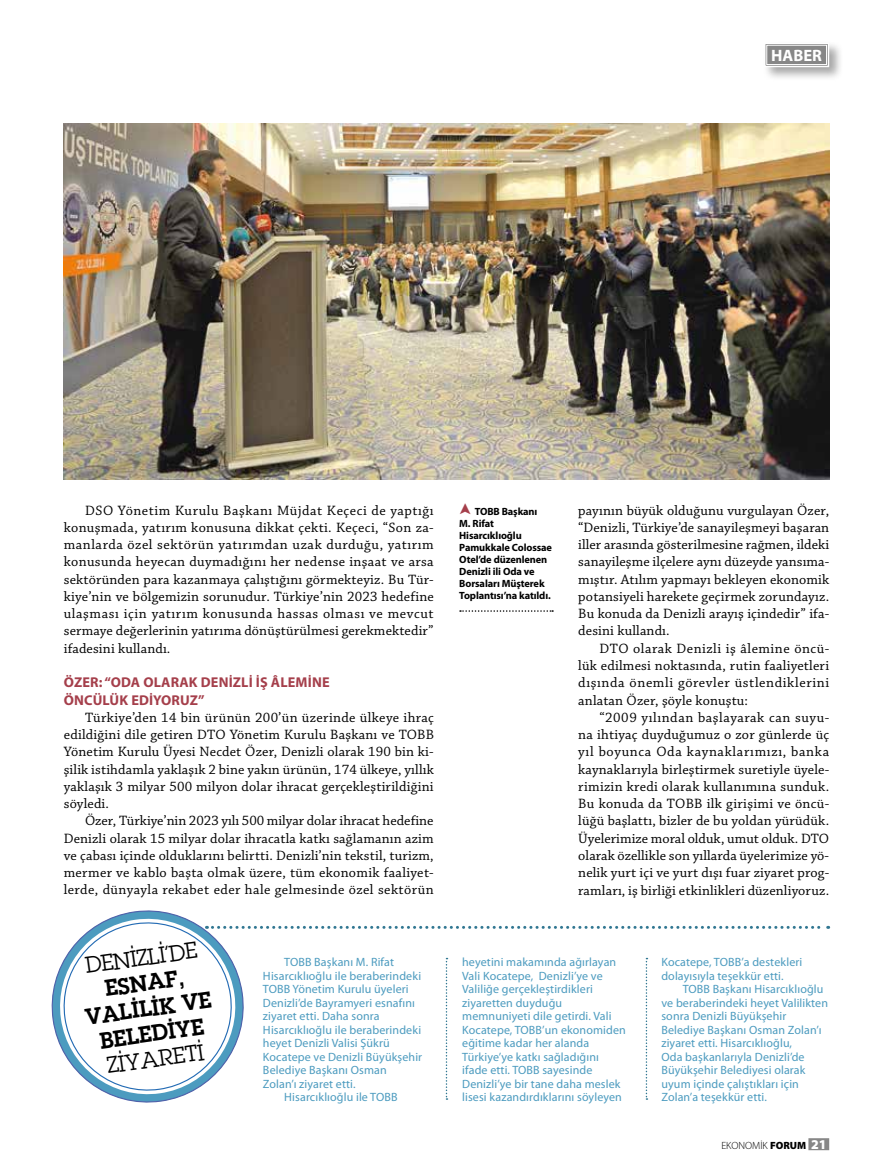
<style>
.page{position:relative;width:893px;height:1170px;background:#fff}
.page>*{position:absolute;margin:0;border:0;box-sizing:border-box;transform-origin:0 0}
.t1{font:22.5px/25.5px "Lubalin Graph Turk B";color:#000;text-align:center}
.t2{font:22.5px "Lubalin Graph Turk";color:#000}
.t3{font:700 16.5px "Myriad Pro";color:#fff}
.t4{font:14.25px/17.2px "Chaparral Pro";letter-spacing:.01em;color:#000;text-align:justify}
.t5{font:700 14.25px/17.2px "Myriad Pro";letter-spacing:.01em;color:#a53f4b}
.t6{font:12px/13.5px "Myriad Pro";letter-spacing:.01em;color:#4c9bbf}
.t7{font:700 10.5px/12px "Myriad Pro";letter-spacing:-.01em;color:#000}
.t8{font:300 10.5px "Myriad Pro";color:#000}
.s1{font-weight:900}
.s2{font-weight:900;font-size:13.5px;color:#fff}
.s3{font-weight:900;font-size:9px;color:#878787}
</style>
<div class="page">
<div style="left:808px;top:1138px;width:21px;height:12px;background:#878787"></div>
<div style="left:762px;top:41px;width:82px;height:41px;background:#000;opacity:.35"></div>
<svg style="left:763px;top:42px;width:67px;height:26px"></svg>
<div style="left:766px;top:45px;width:61px;height:20px;border:1px solid #fff"></div>
<svg style="left:460px;top:610px;width:93px;height:1px"></svg>
<img style="left:64px;top:123px;width:765px;height:356px">
<svg style="left:51px;top:910px;width:778px;height:193px"></svg>
<p class="t3" style="left:771px;top:46px;width:52px">HABER</p>
<p class="t4" style="left:64px;top:502px;width:372px;text-indent:21px">DSO Yönetim Kurulu Başkanı Müjdat Keçeci de yaptığı konuşmada, yatırım konusuna dikkat çekti. Keçeci, “Son za&shy;manlarda özel sektörün yatırımdan uzak durduğu, yatırım konusunda heyecan duymadığını her nedense inşaat ve arsa sektöründen para kazanmaya çalıştığını görmekteyiz. Bu Tür&shy;kiye’nin ve bölgemizin sorunudur. Türkiye’nin 2023 hedefine ulaşması için yatırım konusunda hassas olması ve mevcut sermaye değerlerinin yatırıma dönüştürülmesi gerekmektedir” ifadesini kullandı.</p>
<p class="t5" style="left:64px;top:674px;width:267px">ÖZER: “ODA OLARAK DENİZLİ İŞ ÂLEMİNE<br>ÖNCÜLÜK EDİYORUZ”</p>
<p class="t4" style="left:64px;top:709px;width:372px;text-indent:21px">Türkiye’den 14 bin ürünün 200’ün üzerinde ülkeye ihraç edildiğini dile getiren DTO Yönetim Kurulu Başkanı ve TOBB Yönetim Kurulu Üyesi Necdet Özer, Denizli olarak 190 bin ki&shy;şilik istihdamla yaklaşık 2 bine yakın ürünün, 174 ülkeye, yıllık yaklaşık 3 milyar 500 milyon dolar ihracat gerçekleştirildiğini söyledi.</p>
<p class="t4" style="left:64px;top:812px;width:371px;text-indent:21px">Özer, Türkiye’nin 2023 yılı 500 milyar dolar ihracat hedefine Denizli olarak 15 milyar dolar ihracatla katkı sağlamanın azim ve çabası içinde olduklarını belirtti. Denizli’nin tekstil, turizm, mermer ve kablo başta olmak üzere, tüm ekonomik faaliyet&shy;lerde, dünyayla rekabet eder hale gelmesinde özel sektörün</p>
<h1 class="t2" style="left:83px;top:951px;width:114px;rotate:-8deg">DENIZLI’DE</h1>
<h1 class="t1" style="left:80px;top:978px;width:129px;rotate:-8deg">ESNAF,<br>VALILIK VE<br>BELEDIYE</h1>
<h1 class="t2" style="left:105px;top:1051px;width:100px;rotate:-8deg">ZIYARETI</h1>
<p class="t6" style="left:284px;top:955px;width:111px">TOBB Başkanı M. Rifat</p>
<p class="t6" style="left:263px;top:968px;width:160px">Hisarcıklıoğlu ile beraberindeki</p>
<p class="t6" style="left:263px;top:982px;width:147px">TOBB Yönetim Kurulu üyeleri</p>
<p class="t6" style="left:263px;top:995px;width:153px">Denizli’de Bayramyeri esnafını</p>
<p class="t6" style="left:263px;top:1009px;width:118px">ziyaret etti. Daha sonra</p>
<p class="t6" style="left:263px;top:1022px;width:160px">Hisarcıklıoğlu ile beraberindeki</p>
<p class="t6" style="left:263px;top:1036px;width:128px">heyet Denizli Valisi Şükrü</p>
<p class="t6" style="left:263px;top:1049px;width:161px">Kocatepe ve Denizli Büyükşehir</p>
<p class="t6" style="left:263px;top:1063px;width:125px">Belediye Başkanı Osman</p>
<p class="t6" style="left:263px;top:1076px;width:94px">Zolan’ı ziyaret etti.</p>
<p class="t6" style="left:284px;top:1090px;width:115px">Hisarcıklıoğlu ile TOBB</p>
<p class="t7" style="left:459px;top:505px;width:94px;text-indent:15px">TOBB Başkanı<br>M. Rifat<br>Hisarcıklıoğlu<br>Pamukkale Colossae<br>Otel’de düzenlenen<br>Denizli ili Oda ve<br>Borsaları Müşterek<br>Toplantısı’na katıldı.</p>
<p class="t4" style="left:578px;top:502px;width:252px">payının büyük olduğunu vurgulayan Özer, “Denizli, Türkiye’de sanayileşmeyi başaran iller arasında gösterilmesine rağmen, ildeki sanayileşme ilçelere aynı düzeyde yansıma&shy;mıştır. Atılım yapmayı bekleyen ekonomik potansiyeli harekete geçirmek zorundayız.<br>Bu konuda da Denizli arayış içindedir” ifa&shy;desini kullandı.</p>
<p class="t4" style="left:578px;top:640px;width:252px;text-indent:21px">DTO olarak Denizli iş âlemine öncü&shy;lük edilmesi noktasında, rutin faaliyetleri dışında önemli görevler üstlendiklerini anlatan Özer, şöyle konuştu:</p>
<p class="t4" style="left:578px;top:709px;width:252px;text-indent:21px">“2009 yılından başlayarak can suyu&shy;na ihtiyaç duyduğumuz o zor günlerde üç yıl boyunca Oda kaynaklarımızı, banka kaynaklarıyla birleştirmek suretiyle üyele&shy;rimizin kredi olarak kullanımına sunduk.<br>Bu konuda da TOBB ilk girişimi ve öncü&shy;lüğü başlattı, bizler de bu yoldan yürüdük.<br>Üyelerimize moral olduk, umut olduk. DTO olarak özellikle son yıllarda üyelerimize yö&shy;nelik yurt içi ve yurt dışı fuar ziyaret prog&shy;ramları, iş birliği etkinlikleri düzenliyoruz.</p>
<p class="t6" style="left:462px;top:955px;width:165px">heyetini makamında ağırlayan<br>Vali Kocatepe, Denizli’ye ve<br>Valiliğe gerçekleştirdikleri ziyaretten duyduğu memnuniyeti dile getirdi. Vali<br>Kocatepe, TOBB’un ekonomiden eğitime kadar her alanda<br>Türkiye’ye katkı sağladığını ifade etti. TOBB sayesinde<br>Denizli’ye bir tane daha meslek lisesi kazandırdıklarını söyleyen</p>
<p class="t6" style="left:661px;top:955px;width:142px">Kocatepe, TOBB’a destekleri dolayısıyla teşekkür etti.</p>
<p class="t6" style="left:661px;top:982px;width:168px;text-indent:21px">TOBB Başkanı Hisarcıklıoğlu ve beraberindeki heyet Valilikten sonra Denizli Büyükşehir<br>Belediye Başkanı Osman Zolan’ı ziyaret etti. Hisarcıklıoğlu,<br>Oda başkanlarıyla Denizli’de<br>Büyükşehir Belediyesi olarak uyum içinde çalıştıkları için<br>Zolan’a teşekkür etti.</p>
<p class="t8" style="left:721px;top:1139px;width:109px">EKONOMİK <span class="s1">FORUM</span> <span class="s2">21</span><span class="s3">i</span></p>
</div>
